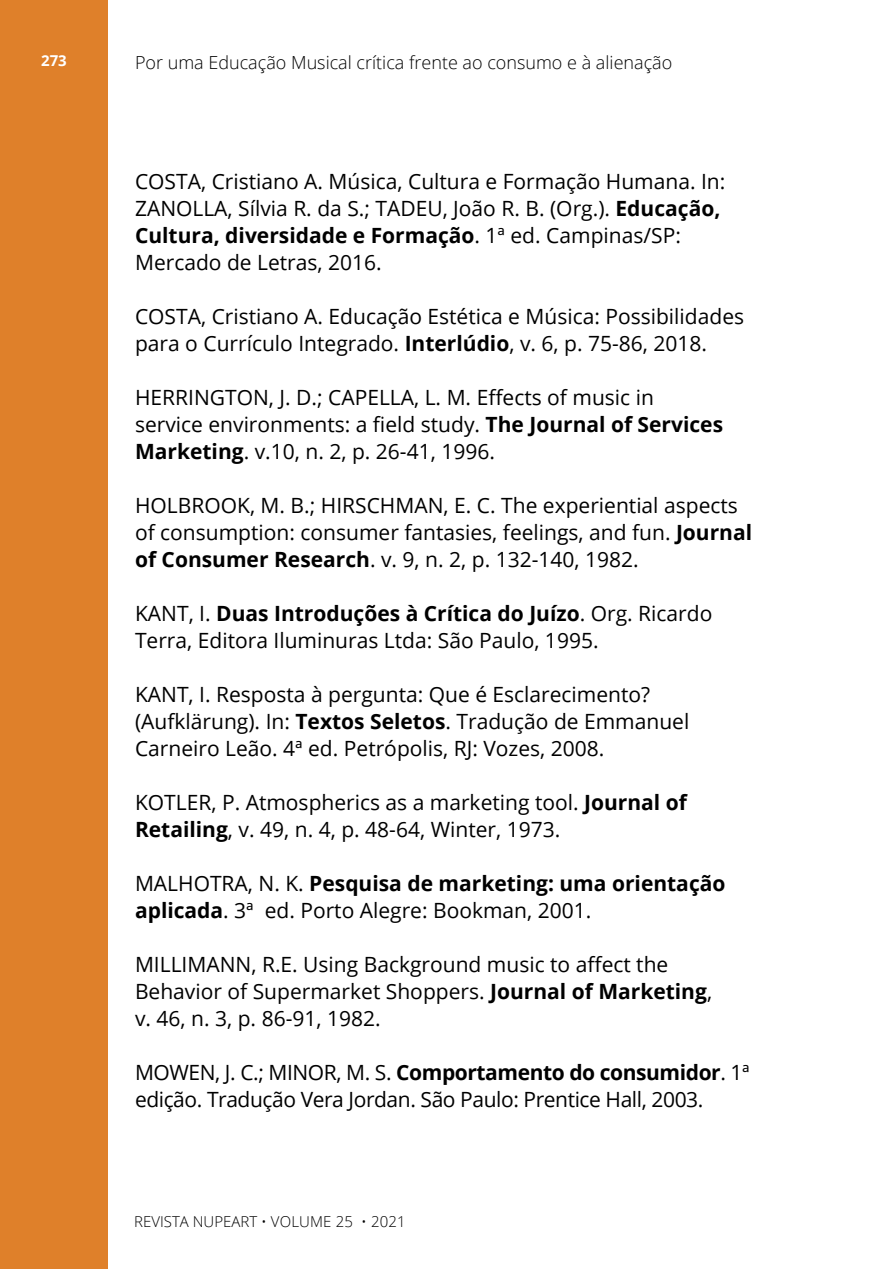
<style>
.page{position:relative;width:891px;height:1269px;background:#fff}
.page>*{position:absolute;margin:0;border:0;box-sizing:border-box;transform-origin:0 0}
.t1{font:21px/27px "Open Sans";color:#000}
.t2{font:21px/27px "Open Sans";letter-spacing:-.02em;color:#000}
.t3{font:300 18px "Open Sans";color:#000}
.t4{font:300 15px "Open Sans";color:#000}
.t5{font:700 15px "Open Sans";color:#fff}
.s1{font-weight:700}
</style>
<div class="page">
<div style="left:0;top:0;width:108px;height:1269px;background:#df802a"></div>
<p class="t5" style="left:41px;top:50px;width:27px">273</p>
<p class="t3" style="left:135px;top:50px;width:539px">Por uma Educação Musical crítica frente ao consumo e à alienação</p>
<p class="t1" style="left:135px;top:167px;width:592px">COSTA, Cristiano A. Música, Cultura e Formação Humana. In:<br>ZANOLLA, Sílvia R. da S.; TADEU, João R. B. (Org.). <span class="s1">Educação, Cultura, diversidade e Formação</span>. 1ª ed. Campinas/SP:<br>Mercado de Letras, 2016.</p>
<p class="t1" style="left:135px;top:302px;width:611px">COSTA, Cristiano A. Educação Estética e Música: Possibilidades para o Currículo Integrado. <span class="s1">Interlúdio</span>, v. 6, p. 75-86, 2018.</p>
<p class="t1" style="left:135px;top:383px;width:590px">HERRINGTON, J. D.; CAPELLA, L. M. Effects of music in service environments: a field study. <span class="s1">The Journal of Services<br>Marketing</span>. v.10, n. 2, p. 26-41, 1996.</p>
<p class="t1" style="left:135px;top:491px;width:619px">HOLBROOK, M. B.; HIRSCHMAN, E. C. The experiential aspects of consumption: consumer fantasies, feelings, and fun. <span class="s1">Journal of Consumer Research</span>. v. 9, n. 2, p. 132-140, 1982.</p>
<p class="t1" style="left:135px;top:599px;width:579px">KANT, I. <span class="s1">Duas Introduções à Crítica do Juízo</span>. Org. Ricardo<br>Terra, Editora Iluminuras Ltda: São Paulo, 1995.</p>
<p class="t1" style="left:135px;top:680px;width:556px">KANT, I. Resposta à pergunta: Que é Esclarecimento? (Aufklärung). In: <span class="s1">Textos Seletos</span>. Tradução de Emmanuel<br>Carneiro Leão. 4ª ed. Petrópolis, RJ: Vozes, 2008.</p>
<p class="t1" style="left:135px;top:788px;width:553px">KOTLER, P. Atmospherics as a marketing tool. <span class="s1">Journal of<br>Retailing</span>, v. 49, n. 4, p. 48-64, Winter, 1973.</p>
<p class="t1" style="left:135px;top:869px;width:592px">MALHOTRA, N. K. <span class="s1">Pesquisa de marketing: uma orientação aplicada</span>. 3ª ed. Porto Alegre: Bookman, 2001.</p>
<p class="t1" style="left:135px;top:950px;width:579px">MILLIMANN, R.E. Using Background music to affect the<br>Behavior of Supermarket Shoppers. <span class="s1">Journal of Marketing</span>, v. 46, n. 3, p. 86-91, 1982.</p>
<p class="t2" style="left:135px;top:1058px;width:616px">MOWEN, J. C.; MINOR, M. S. <span class="s1">Comportamento do consumidor</span>. 1ª edição. Tradução Vera Jordan. São Paulo: Prentice Hall, 2003.</p>
<p class="t4" style="left:134px;top:1211px;width:273px">REVISTA NUPEART • VOLUME 25 • 2021</p>
</div>
